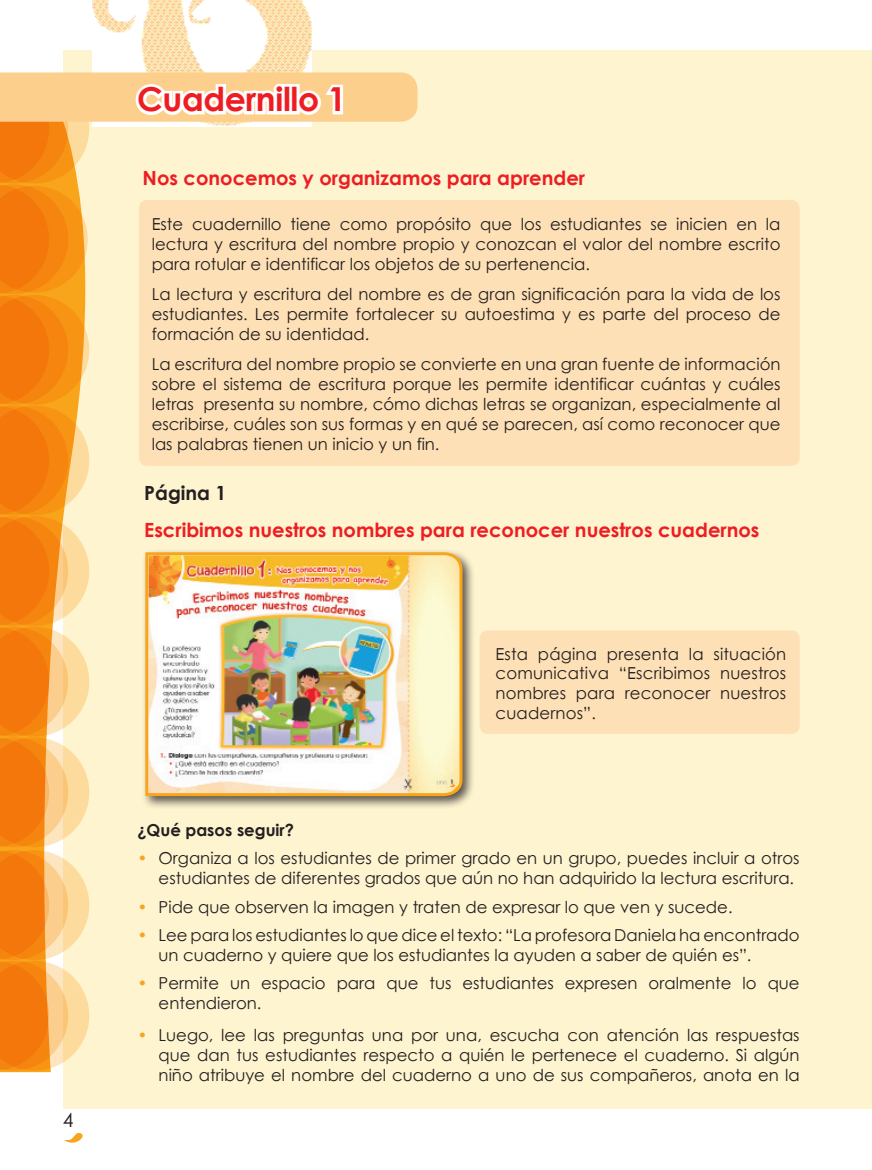
<style>
.page{position:relative;width:872px;height:1170px;background:#fff}
.page>*{position:absolute;margin:0;border:0;box-sizing:border-box;transform-origin:0 0}
.t1{font:700 33px "Century Gothic";letter-spacing:-.01em;color:#ee1d23}
.t2{font:700 19.5px "Century Gothic";color:#ee1d23}
.t3{font:700 19.5px "Century Gothic";color:#231f20}
.t4{font:19.5px "Century Gothic";color:#231f20}
.t5{font:16.5px/19.8px "Century Gothic";color:#231f20;text-align:justify}
.t6{font:700 16.5px "Century Gothic";color:#231f20}
.s1{color:#f9a51b}
</style>
<div class="page">
<div style="left:63px;top:50px;width:809px;height:1058px;background:#fef4d0"></div>
<svg style="left:64px;top:1133px;width:19px;height:10px"></svg>
<img style="left:93px;top:0;width:219px;height:72px">
<div style="left:139px;top:200px;width:660px;height:266px;background:#fee0b6;border-radius:9px"></div>
<svg style="left:0;top:72px;width:417px;height:998px"></svg>
<div style="left:479px;top:630px;width:320px;height:103px;background:#fee0b6;border-radius:9px"></div>
<div style="left:142px;top:548px;width:333px;height:261px;background:#231f20;opacity:.75"></div>
<img style="left:144px;top:550px;width:320px;height:247px">
<p class="t4" style="left:63px;top:1109px;width:12px">4</p>
<p class="t1" style="left:137px;top:74px;width:211px">Cuadernillo 1</p>
<p class="t2" style="left:143px;top:163px;width:444px">Nos conocemos y organizamos para aprender</p>
<p class="t5" style="left:152px;top:215px;width:630px">Este cuadernillo tiene como propósito que los estudiantes se inicien en la lectura y escritura del nombre propio y conozcan el valor del nombre escrito para rotular e identificar los objetos de su pertenencia.</p>
<p class="t5" style="left:152px;top:285px;width:630px">La lectura y escritura del nombre es de gran significación para la vida de los estudiantes. Les permite fortalecer su autoestima y es parte del proceso de formación de su identidad.</p>
<p class="t5" style="left:152px;top:355px;width:630px">La escritura del nombre propio se convierte en una gran fuente de información sobre el sistema de escritura porque les permite identificar cuántas y cuáles letras presenta su nombre, cómo dichas letras se organizan, especialmente al escribirse, cuáles son sus formas y en qué se parecen, así como reconocer que las palabras tienen un inicio y un fin.</p>
<p class="t3" style="left:144px;top:478px;width:84px">Página 1</p>
<p class="t2" style="left:144px;top:515px;width:617px">Escribimos nuestros nombres para reconocer nuestros cuadernos</p>
<p class="t5" style="left:495px;top:644px;width:292px">Esta página presenta la situación comunicativa “Escribimos nuestros nombres para reconocer nuestros cuadernos”.</p>
<p class="t6" style="left:137px;top:817px;width:158px">¿Qué pasos seguir?</p>
<p class="t5" style="left:159px;top:849px;width:642px;text-indent:-21px"><span class="s1">•</span> Organiza a los estudiantes de primer grado en un grupo, puedes incluir a otros estudiantes de diferentes grados que aún no han adquirido la lectura escritura.</p>
<p class="t5" style="left:137px;top:897px;width:597px"><span class="s1">•</span> Pide que observen la imagen y traten de expresar lo que ven y sucede.</p>
<p class="t5" style="left:159px;top:925px;width:642px;text-indent:-21px"><span class="s1">•</span> Lee para los estudiantes lo que dice el texto: “La profesora Daniela ha encontrado un cuaderno y quiere que los estudiantes la ayuden a saber de quién es”.</p>
<p class="t5" style="left:159px;top:974px;width:642px;text-indent:-21px"><span class="s1">•</span> Permite un espacio para que tus estudiantes expresen oralmente lo que entendieron.</p>
<p class="t5" style="left:159px;top:1026px;width:642px;text-indent:-21px"><span class="s1">•</span> Luego, lee las preguntas una por una, escucha con atención las respuestas que dan tus estudiantes respecto a quién le pertenece el cuaderno. Si algún niño atribuye el nombre del cuaderno a uno de sus compañeros, anota en la</p>
</div>
